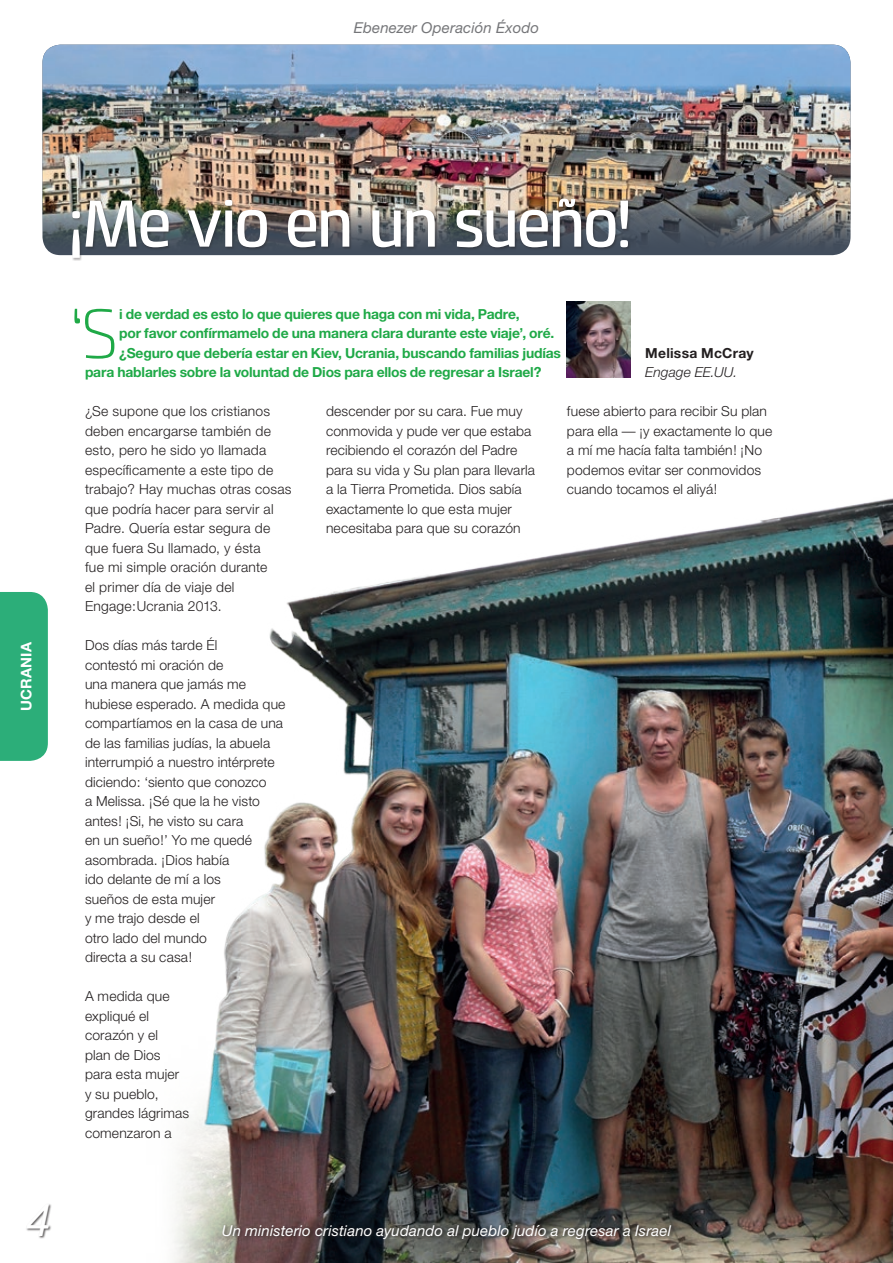
<style>
.page{position:relative;width:893px;height:1263px;background:#fff}
.page>*{position:absolute;margin:0;border:0;box-sizing:border-box;transform-origin:0 0}
.t1{font:300 71.25px "Klint Pro";color:#1fa947}
.t2{font:500 67.8px "Klint Pro";letter-spacing:-.055em;color:#fff}
.t3{font:italic 45px "Helvetica Neue";color:#fff}
.t4{font:italic 15px "Helvetica Neue";letter-spacing:.01em;color:#fff}
.t5{font:italic 15px "Helvetica Neue";letter-spacing:.01em;color:#757679}
.t6{font:700 14.7px "Helvetica Neue";letter-spacing:.015em;color:#fff}
.t7{font:300 13.8px/19.5px "Helvetica Neue";letter-spacing:.01em;color:#231f20}
.t8{font:700 13.8px "Helvetica Neue";letter-spacing:-.01em;color:#1fa947}
.t9{font:700 13.8px "Helvetica Neue";letter-spacing:.015em;color:#231f20}
.t10{font:italic 300 13.8px "Helvetica Neue";color:#231f20}
</style>
<div class="page">
<img style="left:43px;top:45px;width:807px;height:210px">
<div style="left:72px;top:198px;width:559px;height:63px;background:#231f20;opacity:.35"></div>
<img style="left:567px;top:301px;width:64px;height:76px">
<img style="left:173px;top:498px;width:720px;height:765px">
<div style="left:25px;top:1204px;width:27px;height:35px;background:#231f20;opacity:.75"></div>
<div style="left:221px;top:1223px;width:455px;height:20px;background:#231f20;opacity:.75"></div>
<div style="left:0;top:592px;width:48px;height:169px;background:#2cae79"></div>
<p class="t5" style="left:354px;top:19px;width:187px">Ebenezer Operación Éxodo</p>
<p class="t6" style="left:17px;top:711px;width:71px;rotate:-90deg">UCRANIA</p>
<h2 class="t2" style="left:67px;top:185px;width:568px">¡Me vio en un sueño!</h2>
<h1 class="t1" style="left:69px;top:293px;width:51px">‘S</h1>
<p class="t8" style="left:119px;top:305px;width:402px">i de verdad es esto lo que quieres que haga con mi vida, Padre,</p>
<p class="t8" style="left:119px;top:325px;width:436px">por favor confírmamelo de una manera clara durante este viaje’, oré.</p>
<p class="t8" style="left:119px;top:344px;width:443px">¿Seguro que debería estar en Kiev, Ucrania, buscando familias judías</p>
<p class="t8" style="left:85px;top:364px;width:458px">para hablarles sobre la voluntad de Dios para ellos de regresar a Israel?</p>
<p class="t9" style="left:645px;top:344px;width:110px">Melissa McCray</p>
<p class="t10" style="left:645px;top:364px;width:93px">Engage EE.UU.</p>
<p class="t7" style="left:85px;top:401px;width:208px">¿Se supone que los cristianos deben encargarse también de esto, pero he sido yo llamada específicamente a este tipo de trabajo? Hay muchas otras cosas que podría hacer para servir al<br>Padre. Quería estar segura de que fuera Su llamado, y ésta<br>fue mi simple oración durante<br>el primer día de viaje del<br>Engage:Ucrania 2013.</p>
<p class="t7" style="left:85px;top:635px;width:202px">Dos días más tarde Él<br>contestó mi oración de<br>una manera que jamás me hubiese esperado. A medida que compartíamos en la casa de una de las familias judías, la abuela interrumpió a nuestro intérprete diciendo: ‘siento que conozco<br>a Melissa. ¡Sé que la he visto antes! ¡Si, he visto su cara<br>en un sueño!’ Yo me quedé asombrada. ¡Dios había<br>ido delante de mí a los<br>sueños de esta mujer<br>y me trajo desde el<br>otro lado del mundo<br>directa a su casa!</p>
<p class="t7" style="left:85px;top:986px;width:106px">A medida que expliqué el corazón y el<br>plan de Dios para esta mujer<br>y su pueblo, grandes lágrimas comenzaron a</p>
<p class="t7" style="left:326px;top:401px;width:211px">descender por su cara. Fue muy conmovida y pude ver que estaba recibiendo el corazón del Padre para su vida y Su plan para llevarla a la Tierra Prometida. Dios sabía exactamente lo que esta mujer necesitaba para que su corazón</p>
<p class="t7" style="left:567px;top:401px;width:207px">fuese abierto para recibir Su plan para ella — ¡y exactamente lo que a mí me hacía falta también! ¡No podemos evitar ser conmovidos cuando tocamos el aliyá!</p>
<h3 class="t3" style="left:26px;top:1193px;width:27px">4</h3>
<p class="t4" style="left:222px;top:1221px;width:451px">Un ministerio cristiano ayudando al pueblo judío a regresar a Israel</p>
</div>
